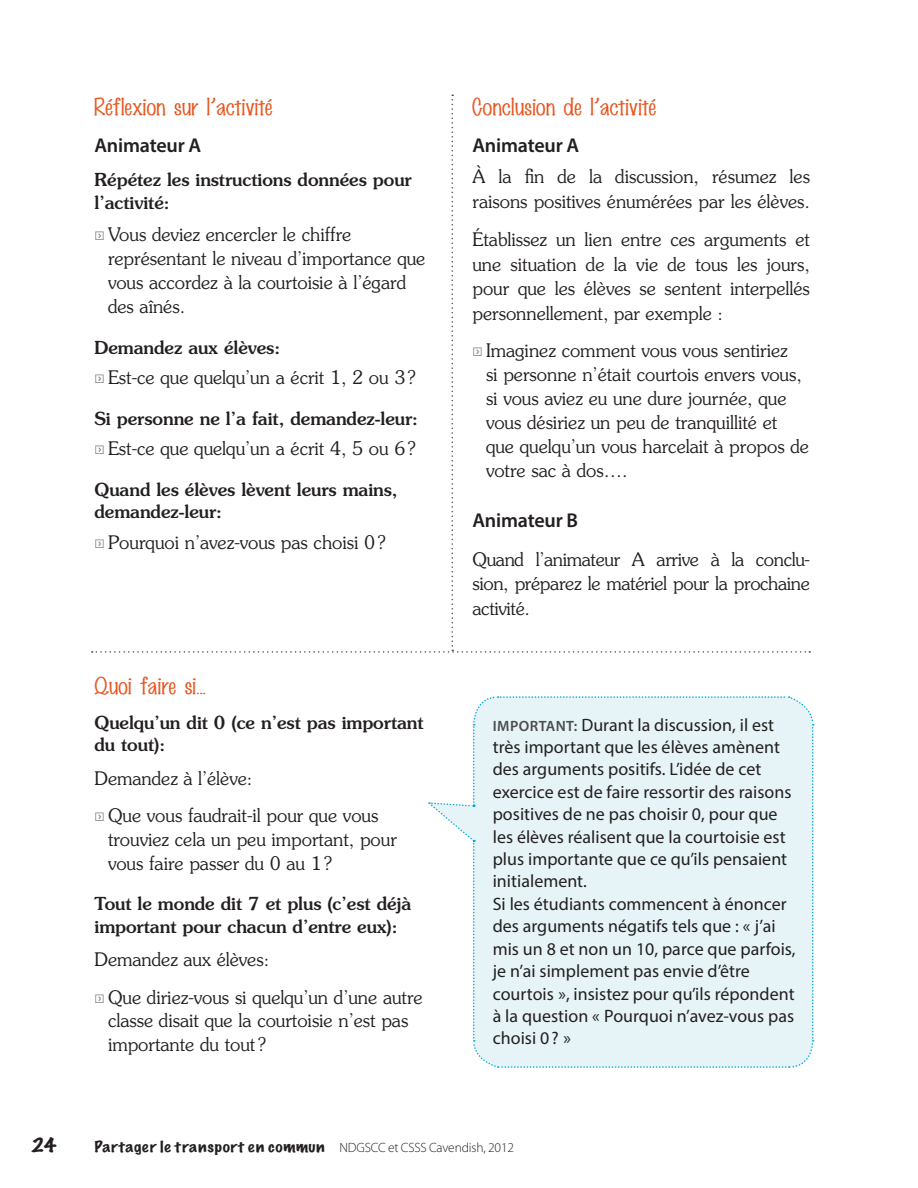
<style>
.page{position:relative;width:918px;height:1188px;background:#fff}
.page>*{position:absolute;margin:0;border:0;box-sizing:border-box;transform-origin:0 0}
.exemple{font:21.45px "Marker Fine Point";color:#e6551f;scale:1.39 1}
.sous_titre_3{font:600 19.95px "Myriad Pro";letter-spacing:-.01em;color:#231f20}
.activite_enum{font:300 18.75px/23.9px "Souvenir";color:#231f20}
.activité_texte{font:300 18.75px/24.6px "Souvenir";color:#231f20;text-align:justify}
.exergue{font:18px/22.4px "Myriad Pro";color:#231f20}
.State{font:500 18px/22.4px "Souvenir";color:#231f20}
.t1{font:100 18px "Marker Felt";color:#231f20;scale:1.25 1}
.t2{font:100 14.1px "Marker Felt";letter-spacing:.035em;color:#231f20;scale:1.25 1}
.s1{font-family:"Button Bonus Square Positive";font-weight:400;font-size:10.5px;color:#6c6d70}
.s2{font-weight:600;font-size:15px;color:#4b4c4d}
.s3{font-family:"Myriad Pro";font-weight:300;font-size:13.5px}
</style>
<div class="page">
<svg style="left:428px;top:696px;width:386px;height:372px;background:#e7f4f8"></svg>
<p class="exemple" style="left:94px;top:93px;width:130px">Réflexion sur l’activité</p>
<p class="sous_titre_3" style="left:94px;top:133px;width:108px">Animateur A</p>
<p class="State" style="left:94px;top:168px;width:319px">Répétez les instructions données pour l’activité:</p>
<p class="activite_enum" style="left:108px;top:222px;width:319px;text-indent:-14px"><span class="s1">f</span> Vous deviez encercler le chiffre représentant le niveau d’importance que vous accordez à la courtoisie à l’égard des aînés.</p>
<p class="State" style="left:94px;top:336px;width:187px">Demandez aux élèves:</p>
<p class="activite_enum" style="left:94px;top:365px;width:323px"><span class="s1">f</span> Est-ce que quelqu’un a écrit 1, 2 ou 3?</p>
<p class="State" style="left:94px;top:407px;width:325px">Si personne ne l’a fait, demandez-leur:</p>
<p class="activite_enum" style="left:94px;top:436px;width:323px"><span class="s1">f</span> Est-ce que quelqu’un a écrit 4, 5 ou 6?</p>
<p class="State" style="left:94px;top:478px;width:305px">Quand les élèves lèvent leurs mains, demandez-leur:</p>
<p class="activite_enum" style="left:94px;top:530px;width:293px"><span class="s1">f</span> Pourquoi n’avez-vous pas choisi 0?</p>
<p class="exemple" style="left:94px;top:672px;width:82px">Quoi faire si...</p>
<p class="State" style="left:94px;top:711px;width:331px">Quelqu’un dit 0 (ce n’est pas important du tout):</p>
<p class="activité_texte" style="left:94px;top:765px;width:159px">Demandez à l’élève:</p>
<p class="activite_enum" style="left:108px;top:803px;width:290px;text-indent:-14px"><span class="s1">f</span> Que vous faudrait-il pour que vous trouviez cela un peu important, pour vous faire passer du 0 au 1?</p>
<p class="State" style="left:94px;top:893px;width:318px">Tout le monde dit 7 et plus (c’est déjà important pour chacun d’entre eux):</p>
<p class="activité_texte" style="left:94px;top:947px;width:176px">Demandez aux élèves:</p>
<p class="activite_enum" style="left:108px;top:984px;width:316px;text-indent:-14px"><span class="s1">f</span> Que diriez-vous si quelqu’un d’une autre classe disait que la courtoisie n’est pas importante du tout ?</p>
<p class="exemple" style="left:472px;top:93px;width:134px">Conclusion de l’activité</p>
<p class="sous_titre_3" style="left:472px;top:133px;width:108px">Animateur A</p>
<p class="activité_texte" style="left:472px;top:164px;width:339px">À la fin de la discussion, résumez les raisons positives énumérées par les élèves.</p>
<p class="activité_texte" style="left:472px;top:227px;width:339px">Établissez un lien entre ces arguments et une situation de la vie de tous les jours, pour que les élèves se sentent interpellés personnellement, par exemple :</p>
<p class="activite_enum" style="left:486px;top:338px;width:325px;text-indent:-14px"><span class="s1">f</span> Imaginez comment vous vous sentiriez<br>si personne n’était courtois envers vous, si vous aviez eu une dure journée, que vous désiriez un peu de tranquillité et que quelqu’un vous harcelait à propos de votre sac à dos….</p>
<p class="sous_titre_3" style="left:472px;top:508px;width:107px">Animateur B</p>
<p class="activité_texte" style="left:472px;top:546px;width:339px">Quand l’animateur A arrive à la conclu&shy;sion, préparez le matériel pour la prochaine activité.</p>
<p class="exergue" style="left:493px;top:713px;width:300px"><span class="s2">IMPORTANT:</span> Durant la discussion, il est très important que les élèves amènent des arguments positifs. L’idée de cet exercice est de faire ressortir des raisons positives de ne pas choisir 0, pour que les élèves réalisent que la courtoisie est plus importante que ce qu’ils pensaient initialement.</p>
<p class="exergue" style="left:493px;top:892px;width:304px">Si les étudiants commencent à énoncer des arguments négatifs tels que : « j’ai mis un 8 et non un 10, parce que parfois, je n’ai simplement pas envie d’être courtois », insistez pour qu’ils répondent à la question « Pourquoi n’avez-vous pas choisi 0 ? »</p>
<p class="t1" style="left:31px;top:1131px;width:22px">24</p>
<p class="t2" style="left:94px;top:1135px;width:337px">Partager le transport en commun <span class="s3">NDGSCC et CSSS Cavendish, 2012</span></p>
</div>
